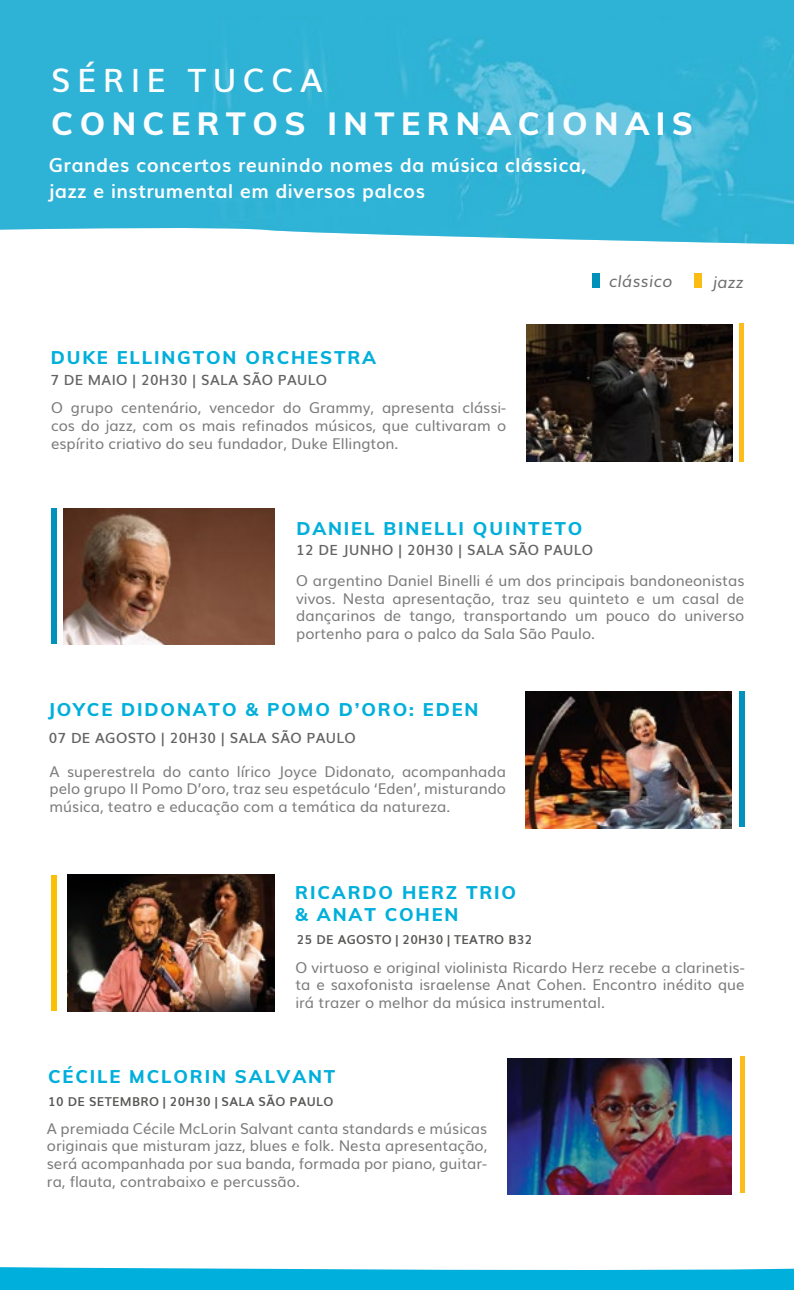
<style>
.page{position:relative;width:794px;height:1290px;background:#fff}
.page>*{position:absolute;margin:0;border:0;box-sizing:border-box;transform-origin:0 0}
.t1{font:800 32.2px "Muli";letter-spacing:.2em;color:#fbfdff}
.t2{font:600 32.2px "Muli";letter-spacing:.2em;color:#fbfdff}
.t3{font:700 19.25px/26.2px "Muli";letter-spacing:.025em;color:#fff}
.t4{font:800 18.38px/22.1px "Muli";letter-spacing:.1em;color:#00afdb}
.t5{font:italic 16.1px "Muli";letter-spacing:.02em;color:#706f6f}
.t6{font:14.88px/17.8px "Muli";color:#7c7b7b;text-align:justify}
.t7{font:600 14px "Muli";letter-spacing:.025em;color:#646363}
.t8{font:700 12.25px "Muli";letter-spacing:.025em;color:#575756}
</style>
<div class="page">
<svg style="left:0;top:0;width:794px;height:244px;background:#39b6d7"></svg>
<svg style="left:0;top:1267px;width:794px;height:23px;background:#17b6de"></svg>
<div style="left:592px;top:273px;width:7px;height:15px;background:#0091ba"></div>
<div style="left:695px;top:273px;width:7px;height:15px;background:#fcbc16"></div>
<div style="left:739px;top:1056px;width:5px;height:137px;background:#fcbd1b"></div>
<div style="left:51px;top:508px;width:5px;height:136px;background:#0092bc"></div>
<img style="left:64px;top:508px;width:210px;height:137px">
<div style="left:738px;top:691px;width:6px;height:136px;background:#0092bc"></div>
<img style="left:525px;top:691px;width:206px;height:138px">
<div style="left:52px;top:875px;width:5px;height:135px;background:#fbbf06"></div>
<div style="left:739px;top:324px;width:5px;height:138px;background:#fcbd1b"></div>
<img style="left:508px;top:1058px;width:223px;height:137px">
<img style="left:68px;top:874px;width:206px;height:137px">
<img style="left:527px;top:324px;width:205px;height:137px">
<h1 class="t2" style="left:51px;top:54px;width:273px">SÉRIE TUCCA</h1>
<h1 class="t1" style="left:51px;top:100px;width:643px">CONCERTOS INTERNACIONAIS</h1>
<p class="t3" style="left:49px;top:151px;width:539px">Grandes concertos reunindo nomes da música clássica, jazz e instrumental em diversos palcos</p>
<p class="t4" style="left:51px;top:345px;width:327px">DUKE ELLINGTON ORCHESTRA</p>
<p class="t6" style="left:51px;top:398px;width:457px">O grupo centenário, vencedor do Grammy, apresenta clássi&shy;cos do jazz, com os mais refinados músicos, que cultivaram o espírito criativo do seu fundador, Duke Ellington.</p>
<p class="t7" style="left:50px;top:369px;width:278px">7 DE MAIO | 20H30 | SALA SÃO PAULO</p>
<p class="t5" style="left:609px;top:268px;width:65px">clássico</p>
<p class="t5" style="left:713px;top:269px;width:32px">jazz</p>
<p class="t4" style="left:296px;top:516px;width:287px">DANIEL BINELLI QUINTETO</p>
<p class="t6" style="left:296px;top:570px;width:449px">O argentino Daniel Binelli é um dos principais bandoneonistas vivos. Nesta apresentação, traz seu quinteto e um casal de dançarinos de tango, transportando um pouco do universo portenho para o palco da Sala São Paulo.</p>
<p class="t7" style="left:296px;top:538px;width:298px">12 DE JUNHO | 20H30 | SALA SÃO PAULO</p>
<p class="t4" style="left:48px;top:697px;width:432px">JOYCE DIDONATO &amp; POMO D’ORO: EDEN</p>
<p class="t7" style="left:49px;top:726px;width:309px">07 DE AGOSTO | 20H30 | SALA SÃO PAULO</p>
<p class="t6" style="left:50px;top:761px;width:458px">A superestrela do canto lírico Joyce Didonato, acompanhada pelo grupo II Pomo D’oro, traz seu espetáculo ‘Eden’, misturando música, teatro e educação com a temática da natureza.</p>
<p class="t4" style="left:295px;top:881px;width:222px">RICARDO HERZ TRIO &amp; ANAT COHEN</p>
<p class="t8" style="left:297px;top:929px;width:237px">25 DE AGOSTO | 20H30 | TEATRO B32</p>
<p class="t6" style="left:295px;top:957px;width:451px">O virtuoso e original violinista Ricardo Herz recebe a clarinetis&shy;ta e saxofonista israelense Anat Cohen. Encontro inédito que irá trazer o melhor da música instrumental.</p>
<p class="t4" style="left:48px;top:1065px;width:289px">CÉCILE MCLORIN SALVANT</p>
<p class="t8" style="left:48px;top:1092px;width:287px">10 DE SETEMBRO | 20H30 | SALA SÃO PAULO</p>
<p class="t6" style="left:47px;top:1118px;width:442px">A premiada Cécile McLorin Salvant canta standards e músicas originais que misturam jazz, blues e folk. Nesta apresentação, será acompanhada por sua banda, formada por piano, guitar&shy;ra, flauta, contrabaixo e percussão.</p>
</div>
